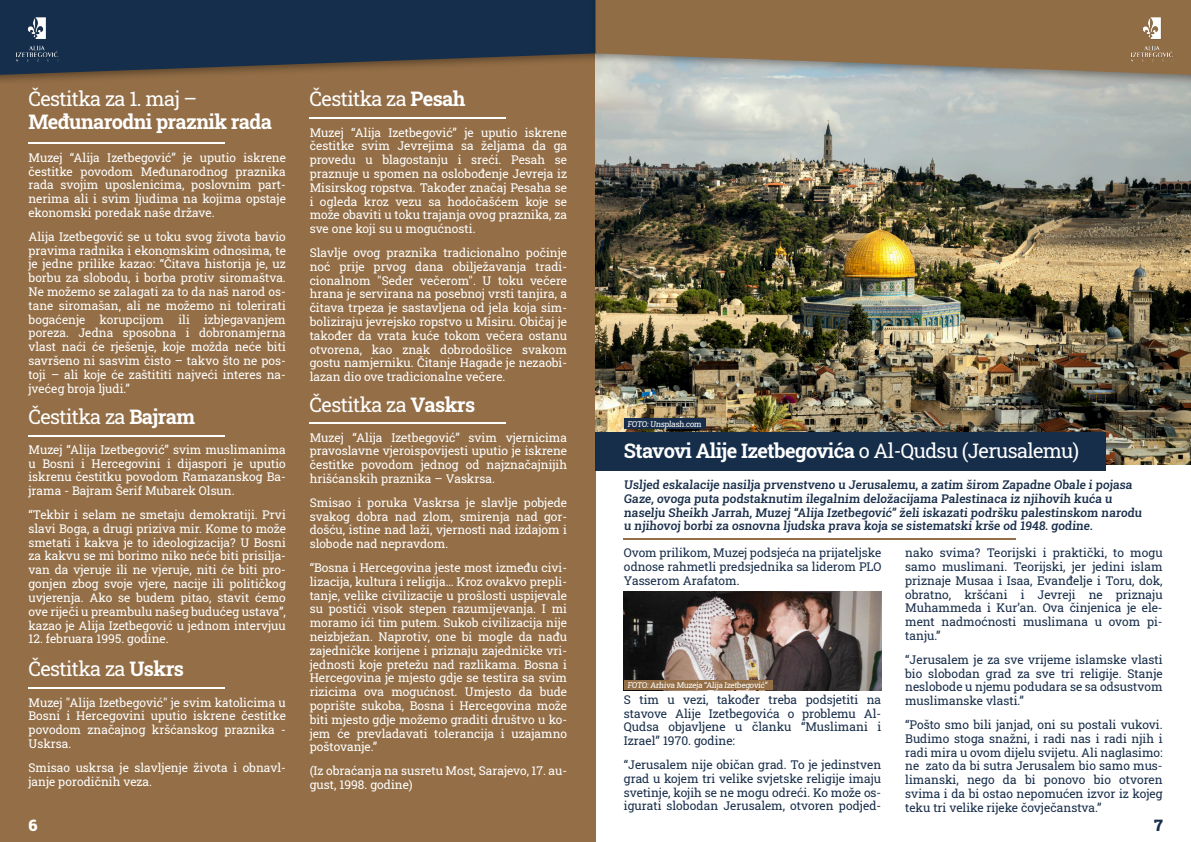
<style>
.page{position:relative;width:1191px;height:842px;background:#fff}
.page>*{position:absolute;margin:0;border:0;box-sizing:border-box;transform-origin:0 0}
.t1{font:20px "Roboto Slab";letter-spacing:-.03em;color:#fff}
.t2{font:700 20px "Roboto Slab";letter-spacing:-.03em;color:#fff}
.t3{font:900 16.1px "Roboto Slab";color:#fff}
.t4{font:900 16.1px "Roboto Slab";color:#162e4a}
.t5{font:12px/13.8px "Roboto Slab";color:#fff;text-align:justify}
.t6{font:12px/13.8px "Roboto Slab";color:#182e4a;text-align:justify}
.t7{font:500 12px/13.8px "Roboto Slab";color:#182e4a}
.t8{font:8px "Roboto Slab";color:#fff}
.s1{font-weight:700}
.s2{font-weight:400}
</style>
<div class="page">
<div style="left:0;top:0;width:595px;height:842px;background:#936e46"></div>
<img style="left:595px;top:85px;width:596px;height:380px">
<div style="left:624px;top:418px;width:81px;height:11px;background:#182e4a"></div>
<div style="left:595px;top:432px;width:511px;height:39px;background:#162e4a"></div>
<svg style="left:75px;top:0;width:516px;height:75px;fill:#142e4b"></svg>
<svg style="left:595px;top:0;width:520px;height:75px;fill:#916d46"></svg>
<hr style="left:624px;top:538px;width:392px;height:2px;background:#946e46">
<img style="left:0;top:0;width:75px;height:75px">
<img style="left:1115px;top:0;width:76px;height:75px">
<hr style="left:28px;top:143px;width:197px;height:1px;background:#fff">
<hr style="left:28px;top:435px;width:197px;height:1px;background:#fff">
<hr style="left:309px;top:118px;width:197px;height:1px;background:#fff">
<hr style="left:309px;top:423px;width:197px;height:1px;background:#fff">
<hr style="left:28px;top:688px;width:197px;height:1px;background:#fff">
<img style="left:624px;top:591px;width:257px;height:99px">
<div style="left:624px;top:680px;width:148px;height:10px;background:#936e46"></div>
<h1 class="t1" style="left:28px;top:85px;width:170px">Čestitka za 1. maj –</h1>
<h1 class="t2" style="left:28px;top:108px;width:245px">Međunarodni praznik rada</h1>
<p class="t5" style="left:28px;top:150px;width:259px">Muzej “Alija Izetbegović” je uputio iskrene čestitke povodom Međunarodnog praznika rada svojim uposlenicima, poslovnim part&shy;nerima ali i svim ljudima na kojima opstaje ekonomski poredak naše države.</p>
<p class="t5" style="left:28px;top:229px;width:259px">Alija Izetbegović se u toku svog života bavio pravima radnika i ekonomskim odnosima, te je jedne prilike kazao: “Čitava historija je, uz borbu za slobodu, i borba protiv siromaštva.<br>Ne možemo se zalagati za to da naš narod os&shy;tane siromašan, ali ne možemo ni tolerirati bogaćenje korupcijom ili izbjegavanjem poreza. Jedna sposobna i dobronamjerna vlast naći će rješenje, koje možda neće biti savršeno ni sasvim čisto – takvo što ne pos&shy;toji – ali koje će zaštititi najveći interes na&shy;jvećeg broja ljudi.”</p>
<h1 class="t1" style="left:28px;top:403px;width:168px">Čestitka za <span class="s1">Bajram</span></h1>
<p class="t5" style="left:28px;top:442px;width:259px">Muzej “Alija Izetbegović” svim muslimanima u Bosni i Hercegovini i dijaspori je uputio iskrenu čestitku povodom Ramazanskog Ba&shy;jrama - Bajram Šerif Mubarek Olsun.</p>
<p class="t5" style="left:28px;top:507px;width:259px">“Tekbir i selam ne smetaju demokratiji. Prvi slavi Boga, a drugi priziva mir. Kome to može smetati i kakva je to ideologizacija? U Bosni za kakvu se mi borimo niko neće biti prisilja&shy;van da vjeruje ili ne vjeruje, niti će biti pro&shy;gonjen zbog svoje vjere, nacije ili političkog uvjerenja. Ako se budem pitao, stavit ćemo ove riječi u preambulu našeg budućeg ustava”, kazao je Alija Izetbegović u jednom intervjuu</p>
<p class="t5" style="left:28px;top:632px;width:142px">12. februara 1995. godine.</p>
<h1 class="t1" style="left:28px;top:655px;width:157px">Čestitka za <span class="s1">Uskrs</span></h1>
<p class="t5" style="left:28px;top:695px;width:259px">Muzej "Alija Izetbegović" je svim katolicima u Bosni i Hercegovini uputio iskrene čestitke povodom značajnog kršćanskog praznika - Uskrsa.</p>
<p class="t5" style="left:28px;top:760px;width:259px">Smisao uskrsa je slavljenje života i obnavl&shy;janje porodičnih veza.</p>
<h1 class="t1" style="left:310px;top:85px;width:157px">Čestitka za <span class="s1">Pesah</span></h1>
<p class="t5" style="left:310px;top:125px;width:259px">Muzej “Alija Izetbegović” je uputio iskrene čestitke svim Jevrejima sa željama da ga provedu u blagostanju i sreći. Pesah se praznuje u spomen na oslobođenje Jevreja iz Misirskog ropstva. Također značaj Pesaha se i ogleda kroz vezu sa hodočašćem koje se može obaviti u toku trajanja ovog praznika, za sve one koji su u mogućnosti.</p>
<p class="t5" style="left:310px;top:245px;width:259px">Slavlje ovog praznika tradicionalno počinje noć prije prvog dana obilježavanja tradi&shy;cionalnom "Seder večerom". U toku večere hrana je servirana na posebnoj vrsti tanjira, a čitava trpeza je sastavljena od jela koja sim&shy;boliziraju jevrejsko ropstvo u Misiru. Običaj je također da vrata kuće tokom večera ostanu otvorena, kao znak dobrodošlice svakom gostu namjerniku. Čitanje Hagade je nezaobi&shy;lazan dio ove tradicionalne večere.</p>
<h1 class="t1" style="left:310px;top:390px;width:167px">Čestitka za <span class="s1">Vaskrs</span></h1>
<p class="t5" style="left:310px;top:430px;width:259px">Muzej “Alija Izetbegović” svim vjernicima pravoslavne vjeroispovijesti uputio je iskrene čestitke povodom jednog od najznačajnijih hrišćanskih praznika – Vaskrsa.</p>
<p class="t5" style="left:310px;top:495px;width:259px">Smisao i poruka Vaskrsa je slavlje pobjede svakog dobra nad zlom, smirenja nad gor&shy;došću, istine nad laži, vjernosti nad izdajom i slobode nad nepravdom.</p>
<p class="t5" style="left:310px;top:560px;width:259px">“Bosna i Hercegovina jeste most između civi&shy;lizacija, kultura i religija… Kroz ovakvo prepli&shy;tanje, velike civilizacije u prošlosti uspijevale su postići visok stepen razumijevanja. I mi moramo ići tim putem. Sukob civilizacija nije neizbježan. Naprotiv, one bi mogle da nađu zajedničke korijene i priznaju zajedničke vri&shy;jednosti koje pretežu nad razlikama. Bosna i Hercegovina je mjesto gdje se testira sa svim rizicima ova mogućnost. Umjesto da bude poprište sukoba, Bosna i Hercegovina može biti mjesto gdje možemo graditi društvo u ko&shy;jem će prevladavati tolerancija i uzajamno poštovanje.”</p>
<p class="t5" style="left:310px;top:764px;width:259px">(Iz obraćanja na susretu Most, Sarajevo, 17. au&shy;gust, 1998. godine)</p>
<p class="t8" style="left:627px;top:418px;width:77px">FOTO: Unsplash.com</p>
<h1 class="t2" style="left:624px;top:437px;width:457px">Stavovi Alije Izetbegovića <span class="s2">o Al-Qudsu (Jerusalemu)</span></h1>
<p class="t7" style="left:624px;top:477px;width:521px">Usljed eskalacije nasilja prvenstveno u Jerusalemu, a zatim širom Zapadne Obale i pojasa Gaze, ovoga puta podstaknutim ilegalnim deložacijama Palestinaca iz njihovih kuća u naselju Sheikh Jarrah, Muzej “Alija Izetbegović” želi iskazati podršku palestinskom narodu u njihovoj borbi za osnovna ljudska prava koja se sistematski krše od 1948. godine.</p>
<p class="t6" style="left:624px;top:545px;width:259px">Ovom prilikom, Muzej podsjeća na prijateljske odnose rahmetli predsjednika sa liderom PLO Yasserom Arafatom.</p>
<p class="t8" style="left:627px;top:680px;width:142px">FOTO: Arhiva Muzeja “Alija Izetbegović”</p>
<p class="t6" style="left:624px;top:692px;width:259px">S tim u vezi, također treba podsjetiti na stavove Alije Izetbegovića o problemu Al-Qudsa objavljene u članku “Muslimani i Izrael” 1970. godine:</p>
<p class="t6" style="left:624px;top:757px;width:259px">“Jerusalem nije običan grad. To je jedinstven grad u kojem tri velike svjetske religije imaju svetinje, kojih se ne mogu odreći. Ko može os&shy;igurati slobodan Jerusalem, otvoren podjed-</p>
<p class="t6" style="left:905px;top:545px;width:259px">nako svima? Teorijski i praktički, to mogu samo muslimani. Teorijski, jer jedini islam priznaje Musaa i Isaa, Evanđelje i Toru, dok, obratno, kršćani i Jevreji ne priznaju Muhammeda i Kur’an. Ova činjenica je ele&shy;ment nadmoćnosti muslimana u ovom pi&shy;tanju.”</p>
<p class="t6" style="left:905px;top:652px;width:259px">“Jerusalem je za sve vrijeme islamske vlasti bio slobodan grad za sve tri religije. Stanje neslobode u njemu podudara se sa odsustvom muslimanske vlasti.”</p>
<p class="t6" style="left:905px;top:717px;width:259px">“Pošto smo bili janjad, oni su postali vukovi.<br>Budimo stoga snažni, i radi nas i radi njih i radi mira u ovom dijelu svijetu. Ali naglasimo: ne zato da bi sutra Jerusalem bio samo mus&shy;limanski, nego da bi ponovo bio otvoren svima i da bi ostao nepomućen izvor iz kojeg teku tri velike rijeke čovječanstva.”</p>
<h2 class="t3" style="left:28px;top:814px;width:10px">6</h2>
<h2 class="t4" style="left:1154px;top:814px;width:10px">7</h2>
</div>
